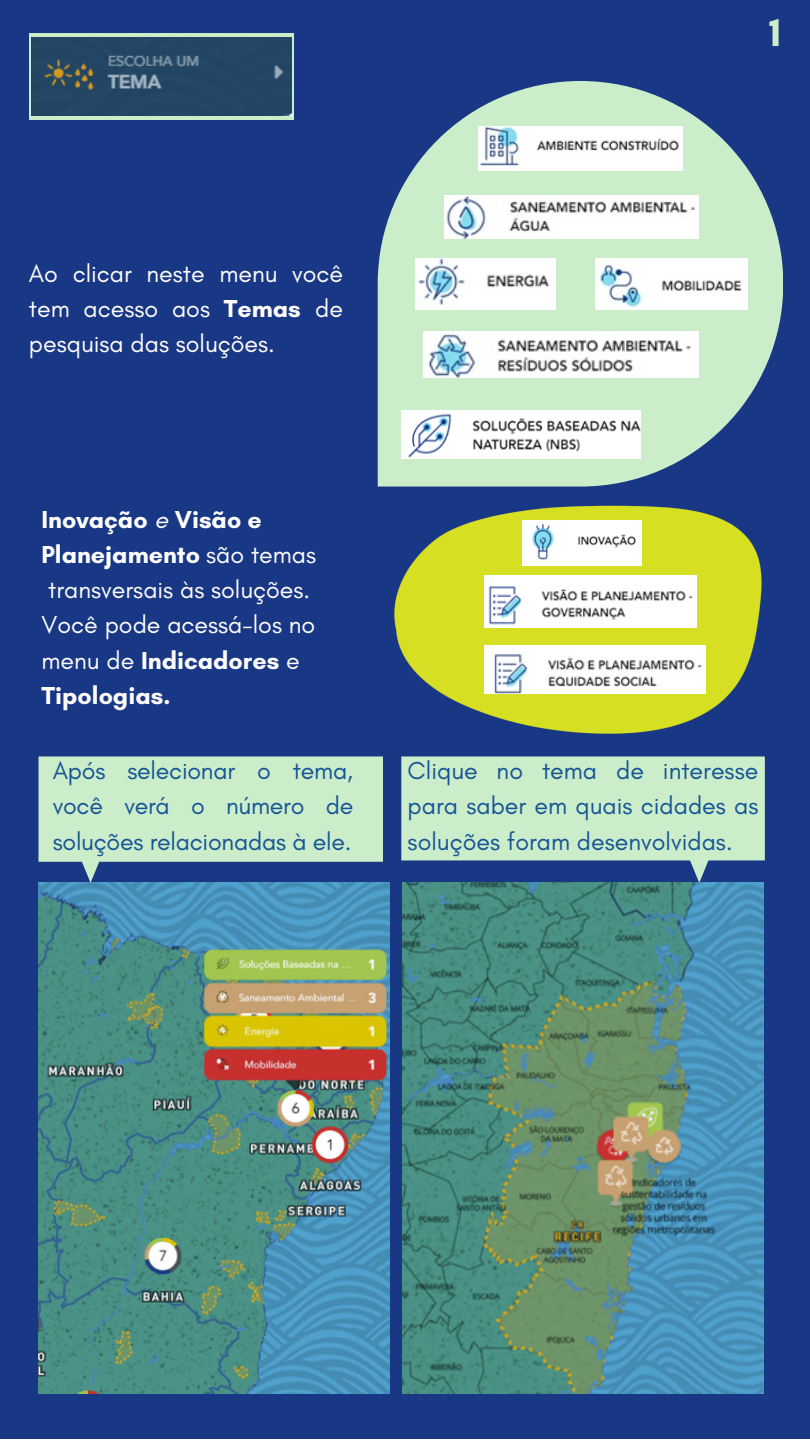
<style>
.page{position:relative;width:810px;height:1440px;background:#183784}
.page>*{position:absolute;margin:0;border:0;box-sizing:border-box;transform-origin:0 0}
.t1{font:700 40px "Glacial Indifference";color:#ccedca}
.t2{font:25px/35.2px "Glacial Indifference";color:#fffcfc;text-align:justify}
.t3{font:25px/35.2px "Glacial Indifference";letter-spacing:-.005em;color:#165596;text-align:justify}
.s1{font-weight:700}
.s2{font-weight:700;color:#fff}
.s3{font-style:italic;color:#fff}
</style>
<div class="page">
<hr style="left:0;top:1439px;width:810px;height:1px;background:#fff">
<div style="left:29px;top:33px;width:265px;height:86px;background:#ccedca"></div>
<img style="left:31px;top:37px;width:261px;height:79px">
<svg style="left:378px;top:81px;width:405px;height:406px;fill:#ccedca"></svg>
<img style="left:415px;top:259px;width:140px;height:50px">
<img style="left:595px;top:259px;width:153px;height:50px">
<img style="left:445px;top:195px;width:253px;height:44px">
<img style="left:423px;top:331px;width:275px;height:47px">
<img style="left:39px;top:883px;width:351px;height:511px">
<img style="left:402px;top:883px;width:362px;height:511px">
<img style="left:402px;top:410px;width:238px;height:49px">
<img style="left:478px;top:126px;width:204px;height:44px">
<svg style="left:401px;top:756px;width:364px;height:127px"></svg>
<svg style="left:39px;top:756px;width:344px;height:127px"></svg>
<img style="left:394px;top:505px;width:368px;height:228px">
<img style="left:485px;top:576px;width:211px;height:51px">
<img style="left:485px;top:645px;width:221px;height:48px">
<img style="left:523px;top:520px;width:119px;height:45px">
<h1 class="t1" style="left:769px;top:8px;width:13px">1</h1>
<p class="t2" style="left:29px;top:255px;width:316px">Ao clicar neste menu você tem acesso aos <span class="s1">Temas</span> de pesquisa das soluções.</p>
<p class="t2" style="left:42px;top:501px;width:276px;text-align:left"><span class="s2">Inovação</span> <span class="s3">e</span> <span class="s2">Visão e<br>Planejamento</span> são temas transversais às soluções.<br>Você pode acessá-los no menu de <span class="s1">Indicadores</span> e<br><span class="s1">Tipologias.</span></p>
<p class="t3" style="left:53px;top:753px;width:302px">Após selecionar o tema, você verá o número de soluções relacionadas à ele.</p>
<p class="t3" style="left:408px;top:753px;width:352px">Clique no tema de interesse para saber em quais cidades as soluções foram desenvolvidas.</p>
</div>
